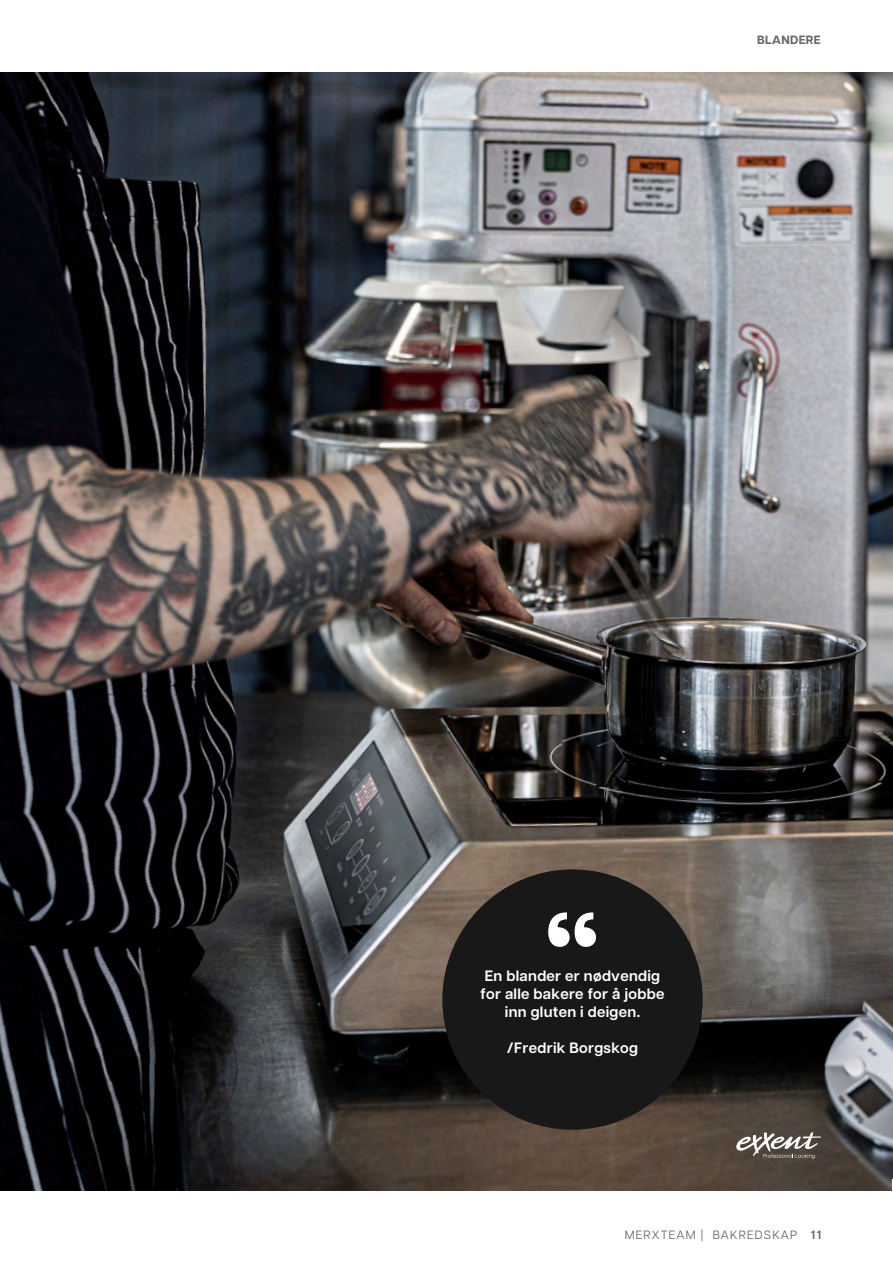
<style>
.page{position:relative;width:893px;height:1263px;background:#fff}
.page>*{position:absolute;margin:0;border:0;box-sizing:border-box;transform-origin:0 0}
.t1{font:600 127.5px "Articulat CF";color:#fff}
.t2{font:600 15px/18px "Articulat CF";letter-spacing:.02em;color:#fff;text-align:center}
.t3{font:12px "Articulat CF";letter-spacing:.1em;color:#696868}
.t4{font:700 12px "Articulat CF";letter-spacing:.03em;color:#696868}
.s1{font-weight:600}
</style>
<div class="page">
<img style="left:0;top:72px;width:893px;height:1119px">
<svg style="left:736px;top:1132px;width:85px;height:27px"></svg>
<div style="left:442px;top:869px;width:261px;height:261px;background:#181818;border-radius:50%"></div>
<p class="t4" style="left:757px;top:31px;width:65px">BLANDERE</p>
<h1 class="t1" style="left:544px;top:864px;width:58px">“</h1>
<p class="t2" style="left:481px;top:966px;width:185px">En blander er nødvendig for alle bakere for å jobbe inn gluten i deigen.</p>
<p class="t2" style="left:507px;top:1038px;width:133px">/Fredrik Borgskog</p>
<p class="t3" style="left:625px;top:1226px;width:198px">MERXTEAM | BAKREDSKAP <span class="s1">11</span></p>
</div>
